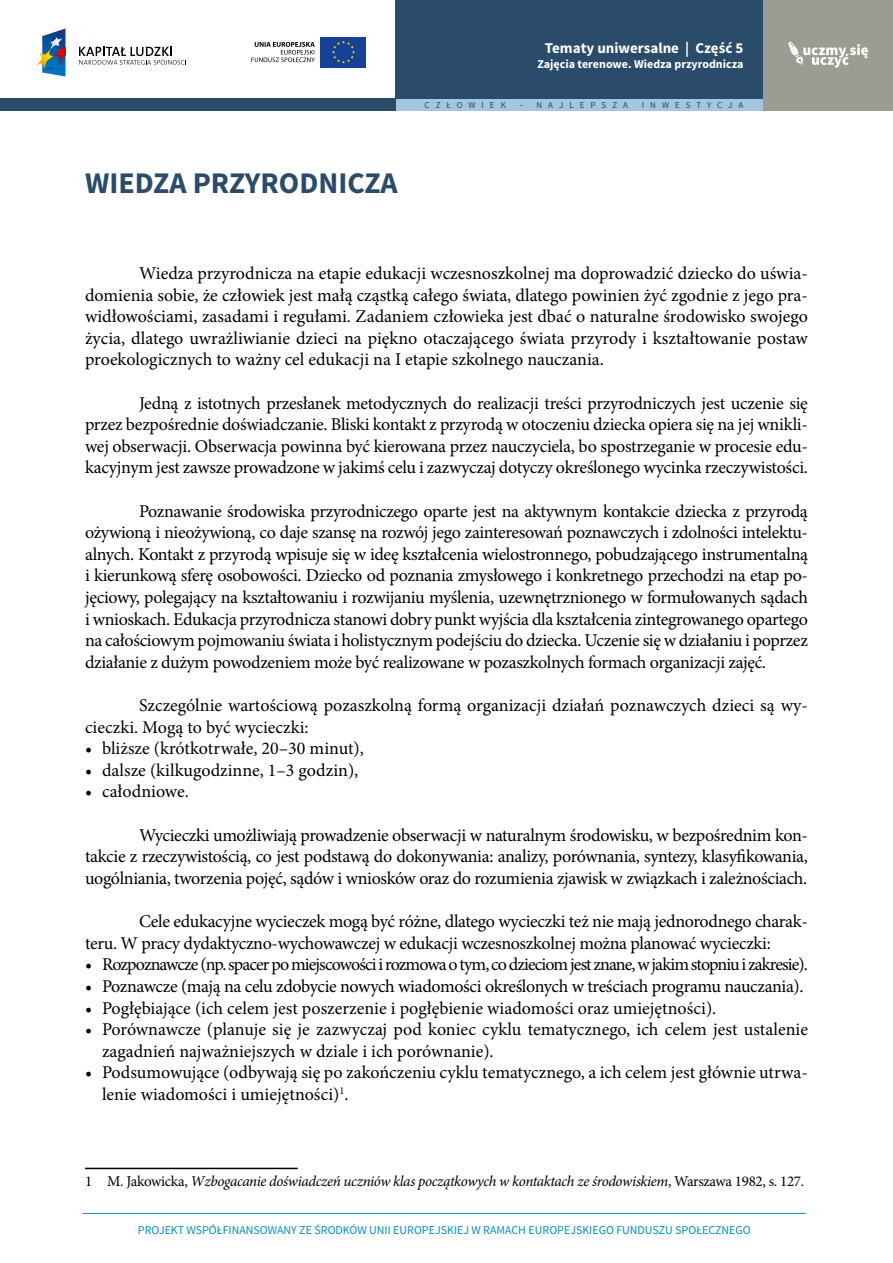
<style>
.page{position:relative;width:893px;height:1263px;background:#fff}
.page>*{position:absolute;margin:0;border:0;box-sizing:border-box;transform-origin:0 0}
.t1{font:700 30px "Source Sans Pro";color:#2a4b6a}
.t2{font:18px/21.6px "Minion Pro";letter-spacing:-.01em;color:#000;text-align:justify}
.t3{font:18px "Minion Pro";letter-spacing:-.05em;color:#000}
.t4{font:italic 15px "Minion Pro";letter-spacing:-.025em;color:#000}
.t5{font:700 15px "Source Sans Pro";color:#fff}
.t6{font:12px "Source Sans Pro";color:#0592ba}
.t7{font:700 12px "Source Sans Pro";color:#fff}
.t8{font:9px "Source Sans Pro";letter-spacing:.67em;color:#2a4b6a}
.s1{font-style:normal}
</style>
<div class="page">
<div style="left:395px;top:99px;width:368px;height:12px;background:#a2c6dd"></div>
<div style="left:0;top:99px;width:395px;height:12px;background:#2a4b6a"></div>
<div style="left:763px;top:0;width:130px;height:111px;background:#9d9c93"></div>
<div style="left:395px;top:0;width:368px;height:99px;background:#2a4b6a"></div>
<svg style="left:788px;top:42px;width:80px;height:26px"></svg>
<hr style="left:83px;top:1213px;width:723px;height:1px;background:#0592ba">
<svg style="left:79px;top:47px;width:107px;height:18px"></svg>
<svg style="left:36px;top:28px;width:29px;height:49px"></svg>
<div style="left:320px;top:37px;width:46px;height:30px;background:#164194"></div>
<svg style="left:332px;top:40px;width:23px;height:24px"></svg>
<svg style="left:251px;top:42px;width:64px;height:20px"></svg>
<hr style="left:85px;top:1168px;width:213px;height:1px;background:#000">
<p class="t5" style="left:545px;top:39px;width:200px">Tematy uniwersalne | Część 5</p>
<p class="t7" style="left:537px;top:56px;width:207px">Zajęcia terenowe. Wiedza przyrodnicza</p>
<h1 class="t1" style="left:85px;top:163px;width:314px">WIEDZA PRZYRODNICZA</h1>
<p class="t8" style="left:425px;top:100px;width:83px">CZŁOWIEK</p>
<p class="t8" style="left:520px;top:100px;width:110px">- NAJLEPSZA</p>
<p class="t8" style="left:642px;top:100px;width:103px">INWESTYCJA</p>
<p class="t2" style="left:85px;top:263px;width:724px;text-indent:54px">Wiedza przyrodnicza na etapie edukacji wczesnoszkolnej ma doprowadzić dziecko do uświa&shy;domienia sobie, że człowiek jest małą cząstką całego świata, dlatego powinien żyć zgodnie z jego pra&shy;widłowościami, zasadami i regułami. Zadaniem człowieka jest dbać o naturalne środowisko swojego życia, dlatego uwrażliwianie dzieci na piękno otaczającego świata przyrody i kształtowanie postaw proekologicznych to ważny cel edukacji na I etapie szkolnego nauczania.</p>
<p class="t2" style="left:85px;top:392px;width:724px;text-indent:54px">Jedną z istotnych przesłanek metodycznych do realizacji treści przyrodniczych jest uczenie się przez bezpośrednie doświadczanie. Bliski kontakt z przyrodą w otoczeniu dziecka opiera się na jej wnikli&shy;wej obserwacji. Obserwacja powinna być kierowana przez nauczyciela, bo spostrzeganie w procesie edu&shy;kacyjnym jest zawsze prowadzone w jakimś celu i zazwyczaj dotyczy określonego wycinka rzeczywistości.</p>
<p class="t2" style="left:85px;top:500px;width:724px;text-indent:54px">Poznawanie środowiska przyrodniczego oparte jest na aktywnym kontakcie dziecka z przyrodą ożywioną i nieożywioną, co daje szansę na rozwój jego zainteresowań poznawczych i zdolności intelektu&shy;alnych. Kontakt z przyrodą wpisuje się w ideę kształcenia wielostronnego, pobudzającego instrumentalną i kierunkową sferę osobowości. Dziecko od poznania zmysłowego i konkretnego przechodzi na etap po&shy;jęciowy, polegający na kształtowaniu i rozwijaniu myślenia, uzewnętrznionego w formułowanych sądach i wnioskach. Edukacja przyrodnicza stanowi dobry punkt wyjścia dla kształcenia zintegrowanego opartego na całościowym pojmowaniu świata i holistycznym podejściu do dziecka. Uczenie się w działaniu i poprzez działanie z dużym powodzeniem może być realizowane w pozaszkolnych formach organizacji zajęć.</p>
<p class="t2" style="left:85px;top:695px;width:724px;text-indent:54px">Szczególnie wartościową pozaszkolną formą organizacji działań poznawczych dzieci są wy&shy;cieczki. Mogą to być wycieczki:</p>
<p class="t2" style="left:85px;top:738px;width:280px">• bliższe (krótkotrwałe, 20–30 minut),</p>
<p class="t2" style="left:85px;top:759px;width:275px">• dalsze (kilkugodzinne, 1–3 godzin),</p>
<p class="t2" style="left:85px;top:781px;width:105px">• całodniowe.</p>
<p class="t2" style="left:85px;top:824px;width:724px;text-indent:54px">Wycieczki umożliwiają prowadzenie obserwacji w naturalnym środowisku, w bezpośrednim kon&shy;takcie z rzeczywistością, co jest podstawą do dokonywania: analizy, porównania, syntezy, klasyfikowania, uogólniania, tworzenia pojęć, sądów i wniosków oraz do rozumienia zjawisk w związkach i zależnościach.</p>
<p class="t2" style="left:85px;top:911px;width:724px;text-indent:54px">Cele edukacyjne wycieczek mogą być różne, dlatego wycieczki też nie mają jednorodnego charak&shy;teru. W pracy dydaktyczno-wychowawczej w edukacji wczesnoszkolnej można planować wycieczki:</p>
<p class="t3" style="left:85px;top:952px;width:724px">• Rozpoznawcze (np. spacer po miejscowości i rozmowa o tym, co dzieciom jest znane, w jakim stopniu i zakresie).</p>
<p class="t2" style="left:85px;top:975px;width:720px">• Poznawcze (mają na celu zdobycie nowych wiadomości określonych w treściach programu nauczania).</p>
<p class="t2" style="left:85px;top:997px;width:633px">• Pogłębiające (ich celem jest poszerzenie i pogłębienie wiadomości oraz umiejętności).</p>
<p class="t2" style="left:102px;top:1019px;width:707px;text-indent:-17px">• Porównawcze (planuje się je zazwyczaj pod koniec cyklu tematycznego, ich celem jest ustalenie zagadnień najważniejszych w dziale i ich porównanie).</p>
<p class="t2" style="left:102px;top:1062px;width:707px;text-indent:-17px">• Podsumowujące (odbywają się po zakończeniu cyklu tematycznego, a ich celem jest głównie utrwa&shy;lenie wiadomości i umiejętności)<sup>1</sup>.</p>
<p class="t4" style="left:85px;top:1171px;width:721px"><span class="s1">1 M. Jakowicka,</span> Wzbogacanie doświadczeń uczniów klas początkowych w kontaktach ze środowiskiem<span class="s1">, Warszawa 1982, s. 127.</span></p>
<p class="t6" style="left:138px;top:1222px;width:614px">PROJEKT WSPÓŁFINANSOWANY ZE ŚRODKÓW UNII EUROPEJSKIEJ W RAMACH EUROPEJSKIEGO FUNDUSZU SPOŁECZNEGO</p>
</div>
